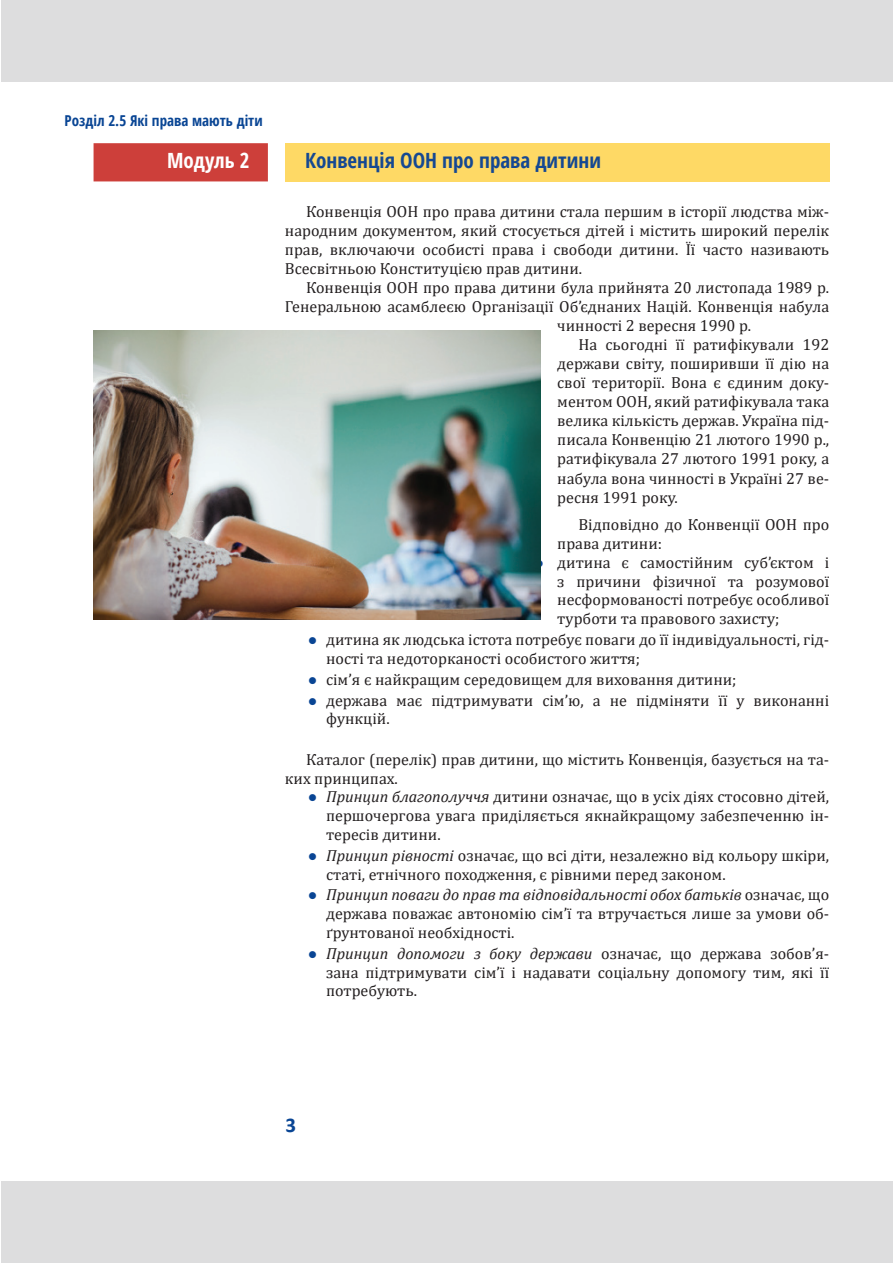
<style>
.page{position:relative;width:893px;height:1263px;background:#fff}
.page>*{position:absolute;margin:0;border:0;box-sizing:border-box;transform-origin:0 0}
.МОДУЛЬ_2{font:700 condensed 21px "Open Sans";color:#154892}
.МОДУЛЬ_2-2{font:700 condensed 21px "Open Sans";color:#fff}
.t1{font:700 21px "Calibri";color:#094594}
.Body_text{font:16.05px/19px "Cambria";color:#231f20;text-align:justify}
.t2{font:700 condensed 15px "Open Sans";color:#094594}
.s1{font-style:italic}
</style>
<div class="page">
<div style="left:1px;top:0;width:892px;height:82px;background:#ddddde"></div>
<div style="left:1px;top:1181px;width:892px;height:81px;background:#ddddde"></div>
<div style="left:285px;top:143px;width:544px;height:38px;background:#fed965"></div>
<div style="left:94px;top:143px;width:174px;height:38px;background:#cd3f3a"></div>
<img style="left:94px;top:331px;width:446px;height:288px">
<svg style="left:536px;top:560px;width:5px;height:7px"></svg>
<p class="t2" style="left:65px;top:110px;width:200px">Розділ 2.5 Які права мають діти</p>
<p class="МОДУЛЬ_2-2" style="left:167px;top:146px;width:84px">Модуль 2</p>
<p class="МОДУЛЬ_2" style="left:305px;top:146px;width:297px">Конвенція ООН про права дитини</p>
<p class="Body_text" style="left:285px;top:202px;width:546px;text-indent:21px">Конвенція ООН про права дитини стала першим в історії людства між&shy;народним документом, який стосується дітей і містить широкий перелік прав, включаючи особисті права і свободи дитини. Її часто називають Всесвітньою Конституцією прав дитини.</p>
<p class="Body_text" style="left:306px;top:278px;width:525px">Конвенція ООН про права дитини була прийнята 20 листопада 1989 р.</p>
<p class="Body_text" style="left:285px;top:297px;width:546px">Генеральною асамблеєю Організації Об’єднаних Націй. Конвенція набула</p>
<p class="Body_text" style="left:557px;top:316px;width:195px">чинності 2 вересня 1990 р.</p>
<p class="Body_text" style="left:557px;top:335px;width:273px;text-indent:21px">На сьогодні її ратифікували 192 держави світу, поширивши її дію на свої території. Вона є єдиним доку&shy;ментом ООН, який ратифікувала така велика кількість держав. Україна під&shy;писала Конвенцію 21 лютого 1990 р., ратифікувала 27 лютого 1991 року, а набула вона чинності в Україні 27 ве&shy;ресня 1991 року.</p>
<p class="Body_text" style="left:557px;top:515px;width:273px;text-indent:21px">Відповідно до Конвенції ООН про права дитини:</p>
<p class="Body_text" style="left:557px;top:553px;width:273px">дитина є самостійним суб’єктом і з причини фізичної та розумової несформованості потребує особливої турботи та правового захисту;</p>
<p class="Body_text" style="left:326px;top:630px;width:505px">дитина як людська істота потребує поваги до її індивідуальності, гід&shy;ності та недоторканості особистого життя;</p>
<p class="Body_text" style="left:326px;top:670px;width:412px">сім’я є найкращим середовищем для виховання дитини;</p>
<p class="Body_text" style="left:326px;top:691px;width:505px">держава має підтримувати сім’ю, а не підміняти її у виконанні функцій.</p>
<p class="Body_text" style="left:285px;top:749px;width:546px;text-indent:21px">Каталог (перелік) прав дитини, що містить Конвенція, базується на та&shy;ких принципах.</p>
<p class="Body_text" style="left:326px;top:787px;width:505px"><span class="s1">Принцип благополуччя</span> дитини означає, що в усіх діях стосовно дітей, першочергова увага приділяється якнайкращому забезпеченню ін&shy;тересів дитини.</p>
<p class="Body_text" style="left:326px;top:846px;width:505px"><span class="s1">Принцип рівності</span> означає, що всі діти, незалежно від кольору шкіри, статі, етнічного походження, є рівними перед законом.</p>
<p class="Body_text" style="left:326px;top:885px;width:505px"><span class="s1">Принцип поваги до прав та відповідальності обох батьків</span> означає, що держава поважає автономію сім’ї та втручається лише за умови об&shy;ґрунтованої необхідності.</p>
<p class="Body_text" style="left:326px;top:944px;width:505px"><span class="s1">Принцип допомоги з боку держави</span> означає, що держава зобов’я&shy;зана підтримувати сім’ї і надавати соціальну допомогу тим, які її потребують.</p>
<h1 class="t1" style="left:286px;top:1110px;width:12px">3</h1>
</div>
